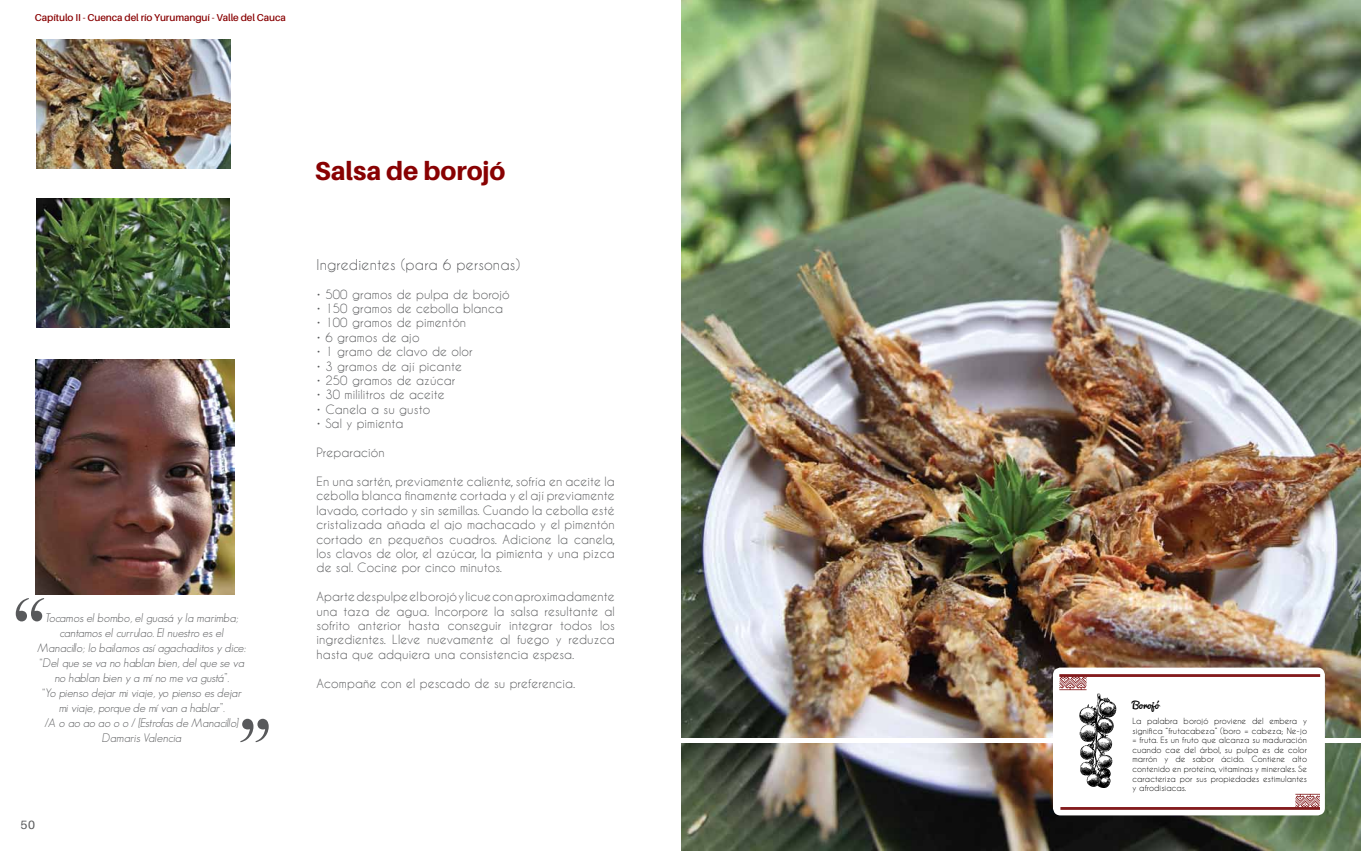
<style>
.page{position:relative;width:1361px;height:851px;background:#fff}
.page>*{position:absolute;margin:0;border:0;box-sizing:border-box;transform-origin:0 0}
.t1{font:800 26px "Aileron";color:#880102}
.t2{font:14px "Caviar Dreams";letter-spacing:.01em;color:#58595b}
.t3{font:12px/14.4px "Caviar Dreams";letter-spacing:.01em;color:#58595b;text-align:justify}
.t4{font:italic 300 12px/15px "Geosans";color:#58595b;text-align:center}
.t5{font:12px "Aileron";color:#58595b}
.t6{font:600 10px "Aileron";letter-spacing:-.01em;color:#880102}
.t7{font:10px "Pacifico";color:#000}
.t8{font:8px/9.6px "Caviar Dreams";letter-spacing:.01em;color:#000;text-align:justify}
</style>
<div class="page">
<img style="left:681px;top:0;width:680px;height:850px">
<hr style="left:677px;top:738px;width:684px;height:4px;background:#fff">
<div style="left:1053px;top:667px;width:272px;height:148px;background:#fff;border-radius:7px"></div>
<img style="left:37px;top:198px;width:193px;height:130px">
<img style="left:35px;top:360px;width:199px;height:234px">
<hr style="left:1059px;top:674px;width:261px;height:2px;background:#831b1d">
<hr style="left:1060px;top:806px;width:260px;height:3px;background:#831b1d">
<svg style="left:1295px;top:793px;width:25px;height:14px"></svg>
<svg style="left:16px;top:598px;width:28px;height:23px"></svg>
<svg style="left:240px;top:718px;width:29px;height:24px"></svg>
<svg style="left:1059px;top:675px;width:57px;height:112px"></svg>
<img style="left:36px;top:39px;width:194px;height:130px">
<p class="t6" style="left:35px;top:12px;width:252px">Capítulo II - Cuenca del río Yurumanguí - Valle del Cauca</p>
<p class="t4" style="left:38px;top:609px;width:209px">Tocamos el bombo, el guasá y la marimba; cantamos el currulao. El nuestro es el Manacillo; lo bailamos así agachaditos y dice: “Del que se va no hablan bien, del que se va no hablan bien y a mí no me va gustá”.<br>“Yo pienso dejar mi viaje, yo pienso es dejar mi viaje, porque de mí van a hablar”.<br>/A o ao ao ao o o / [Estrofas de Manacillo] Damaris Valencia</p>
<p class="t5" style="left:20px;top:818px;width:16px">50</p>
<h1 class="t1" style="left:315px;top:156px;width:192px">Salsa de borojó</h1>
<p class="t2" style="left:317px;top:256px;width:205px">Ingredientes (para 6 personas)</p>
<p class="t3" style="left:317px;top:286px;width:195px">• 500 gramos de pulpa de borojó</p>
<p class="t3" style="left:317px;top:301px;width:188px">• 150 gramos de cebolla blanca</p>
<p class="t3" style="left:317px;top:315px;width:151px">• 100 gramos de pimentón</p>
<p class="t3" style="left:317px;top:330px;width:104px">• 6 gramos de ajo</p>
<p class="t3" style="left:317px;top:344px;width:157px">• 1 gramo de clavo de olor</p>
<p class="t3" style="left:317px;top:358px;width:147px">• 3 gramos de ají picante</p>
<p class="t3" style="left:317px;top:373px;width:140px">• 250 gramos de azúcar</p>
<p class="t3" style="left:317px;top:387px;width:130px">• 30 mililitros de aceite</p>
<p class="t3" style="left:317px;top:402px;width:115px">• Canela a su gusto</p>
<p class="t3" style="left:317px;top:416px;width:88px">• Sal y pimienta</p>
<p class="t3" style="left:317px;top:445px;width:70px">Preparación</p>
<p class="t3" style="left:317px;top:474px;width:300px">En una sartén, previamente caliente, sofría en aceite la cebolla blanca finamente cortada y el ají previamente lavado, cortado y sin semillas. Cuando la cebolla esté cristalizada añada el ajo machacado y el pimentón cortado en pequeños cuadros. Adicione la canela, los clavos de olor, el azúcar, la pimienta y una pizca de sal. Cocine por cinco minutos.</p>
<p class="t3" style="left:317px;top:589px;width:300px">Aparte despulpe el borojó y licue con aproximadamente una taza de agua. Incorpore la salsa resultante al sofrito anterior hasta conseguir integrar todos los ingredientes. Lleve nuevamente al fuego y reduzca hasta que adquiera una consistencia espesa.</p>
<p class="t3" style="left:317px;top:675px;width:260px">Acompañe con el pescado de su preferencia.</p>
<p class="t7" style="left:1132px;top:700px;width:28px">Borojó</p>
<p class="t8" style="left:1132px;top:716px;width:176px">La palabra borojó proviene del embera y significa “frutacabeza” (boro = cabeza; Ne-jo = fruta. Es un fruto que alcanza su maduración cuando cae del árbol, su pulpa es de color marrón y de sabor ácido. Contiene alto contenido en proteína, vitaminas y minerales. Se caracteriza por sus propiedades estimulantes y afrodisiacas.</p>
</div>
